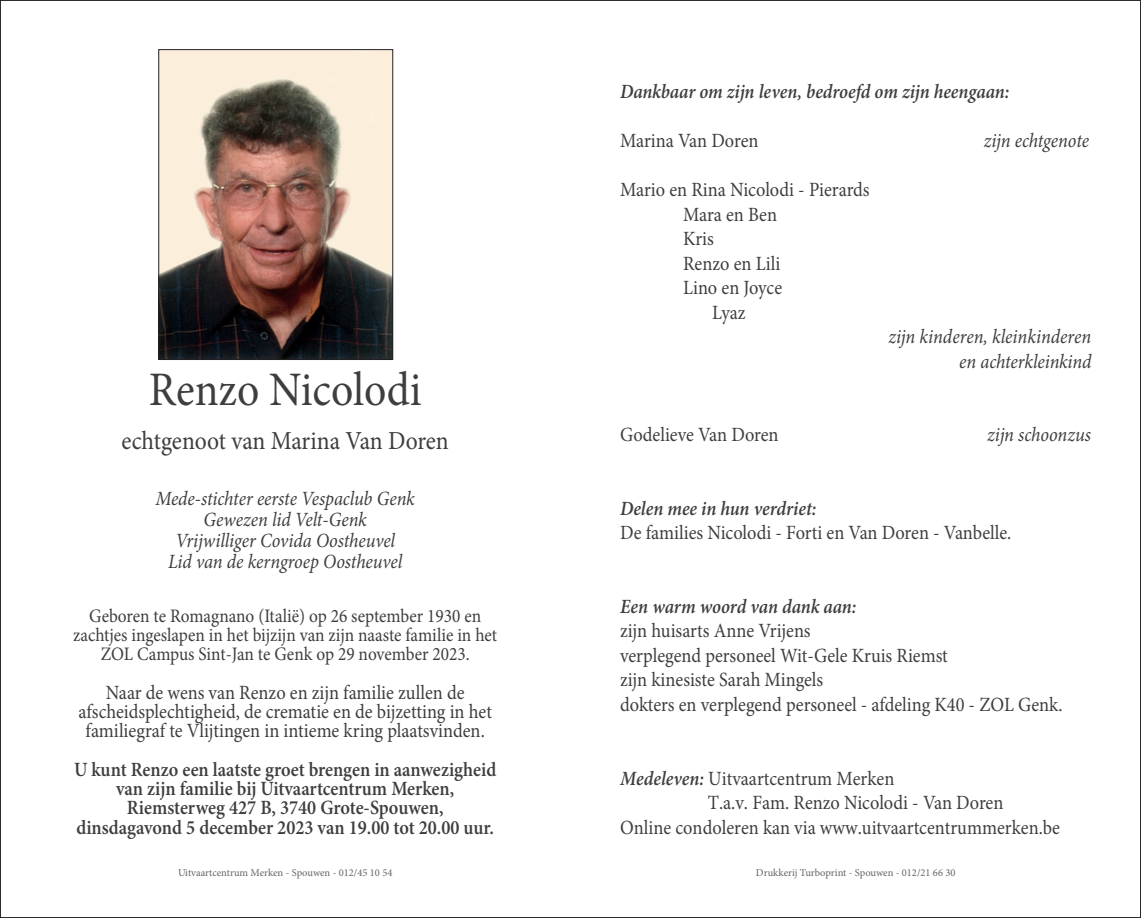
<style>
.page{position:relative;width:1141px;height:918px;background:#fff}
.page>*{position:absolute;margin:0;border:0;box-sizing:border-box;transform-origin:0 0}
.t1{font:48.12px "Minion Pro";color:#3e3e3f;scale:.91 1}
.t2{font:26.07px "Minion Pro";letter-spacing:-.005em;color:#3e3e3f;scale:.91 1}
.t3{font:20.3px/24.5px "Minion Pro";color:#3e3e3f;text-align:center;scale:.91 1}
.t4{font:italic 20.3px/21px "Minion Pro";letter-spacing:-.005em;color:#3e3e3f;text-align:center;scale:.91 1}
.t5{font:600 20.3px/19.2px "Minion Pro";color:#3e3e3f;text-align:center;scale:.91 1}
.t6{font:italic 600 20.3px "Minion Pro";letter-spacing:-.005em;color:#3e3e3f;scale:.91 1}
.t7{font:19.07px/19.2px "Minion Pro";color:#3e3e3f;text-align:center;scale:.91 1}
.t8{font:10.5px "Minion Pro";color:#636366}
.s1{font-weight:600;font-style:italic}
</style>
<div class="page">
<img style="left:161px;top:52px;width:230px;height:306px">
<div style="left:159px;top:50px;width:234px;height:310px;border:1px solid #231f20"></div>
<h1 class="t1" style="left:149px;top:357px;width:301px">Renzo Nicolodi</h1>
<p class="t2" style="left:122px;top:423px;width:361px">echtgenoot van Marina Van Doren</p>
<p class="t4" style="left:156px;top:487px;width:287px">Mede-stichter eerste Vespaclub Genk<br>Gewezen lid Velt-Genk<br>Vrijwilliger Covida Oostheuvel<br>Lid van de kerngroep Oostheuvel</p>
<p class="t7" style="left:73px;top:606px;width:467px">Geboren te Romagnano (Italië) op 26 september 1930 en zachtjes ingeslapen in het bijzijn van zijn naaste familie in het<br>ZOL Campus Sint-Jan te Genk op 29 november 2023.</p>
<p class="t3" style="left:78px;top:683px;width:456px;line-height:19.2px">Naar de wens van Renzo en zijn familie zullen de afscheidsplechtigheid, de crematie en de bijzetting in het familiegraf te Vlijtingen in intieme kring plaatsvinden.</p>
<p class="t5" style="left:74px;top:759px;width:466px">U kunt Renzo een laatste groet brengen in aanwezigheid van zijn familie bij Uitvaartcentrum Merken, Riemsterweg 427 B, 3740 Grote-Spouwen, dinsdagavond 5 december 2023 van 19.00 tot 20.00 uur.</p>
<p class="t6" style="left:620px;top:78px;width:429px">Dankbaar om zijn leven, bedroefd om zijn heengaan:</p>
<p class="t3" style="left:620px;top:129px;width:154px">Marina Van Doren</p>
<p class="t4" style="left:984px;top:130px;width:117px">zijn echtgenote</p>
<p class="t3" style="left:620px;top:178px;width:276px">Mario en Rina Nicolodi - Pierards</p>
<p class="t3" style="left:683px;top:202px;width:105px">Mara en Ben</p>
<p class="t3" style="left:683px;top:227px;width:35px">Kris</p>
<p class="t3" style="left:683px;top:251px;width:108px">Renzo en Lili</p>
<p class="t3" style="left:683px;top:276px;width:110px">Lino en Joyce</p>
<p class="t3" style="left:712px;top:300px;width:38px">Lyaz</p>
<p class="t4" style="left:888px;top:325px;width:224px;line-height:24.5px;text-align:right">zijn kinderen, kleinkinderen en achterkleinkind</p>
<p class="t3" style="left:620px;top:423px;width:176px">Godelieve Van Doren</p>
<p class="t4" style="left:987px;top:424px;width:116px">zijn schoonzus</p>
<p class="t6" style="left:620px;top:494px;width:217px">Delen mee in hun verdriet:</p>
<p class="t3" style="left:620px;top:521px;width:431px">De families Nicolodi - Forti en Van Doren - Vanbelle.</p>
<p class="t6" style="left:620px;top:592px;width:261px">Een warm woord van dank aan:</p>
<p class="t3" style="left:620px;top:619px;width:488px;text-align:left">zijn huisarts Anne Vrijens<br>verplegend personeel Wit-Gele Kruis Riemst<br>zijn kinesiste Sarah Mingels<br>dokters en verplegend personeel - afdeling K40 - ZOL Genk.</p>
<p class="t3" style="left:620px;top:766px;width:303px"><span class="s1">Medeleven:</span> Uitvaartcentrum Merken</p>
<p class="t3" style="left:708px;top:790px;width:327px">T.a.v. Fam. Renzo Nicolodi - Van Doren</p>
<p class="t3" style="left:620px;top:815px;width:485px">Online condoleren kan via www.uitvaartcentrummerken.be</p>
<p class="t8" style="left:178px;top:865px;width:216px">Uitvaartcentrum Merken - Spouwen - 012/45 10 54</p>
<p class="t8" style="left:756px;top:865px;width:201px">Drukkerij Turboprint - Spouwen - 012/21 66 30</p>
</div>
